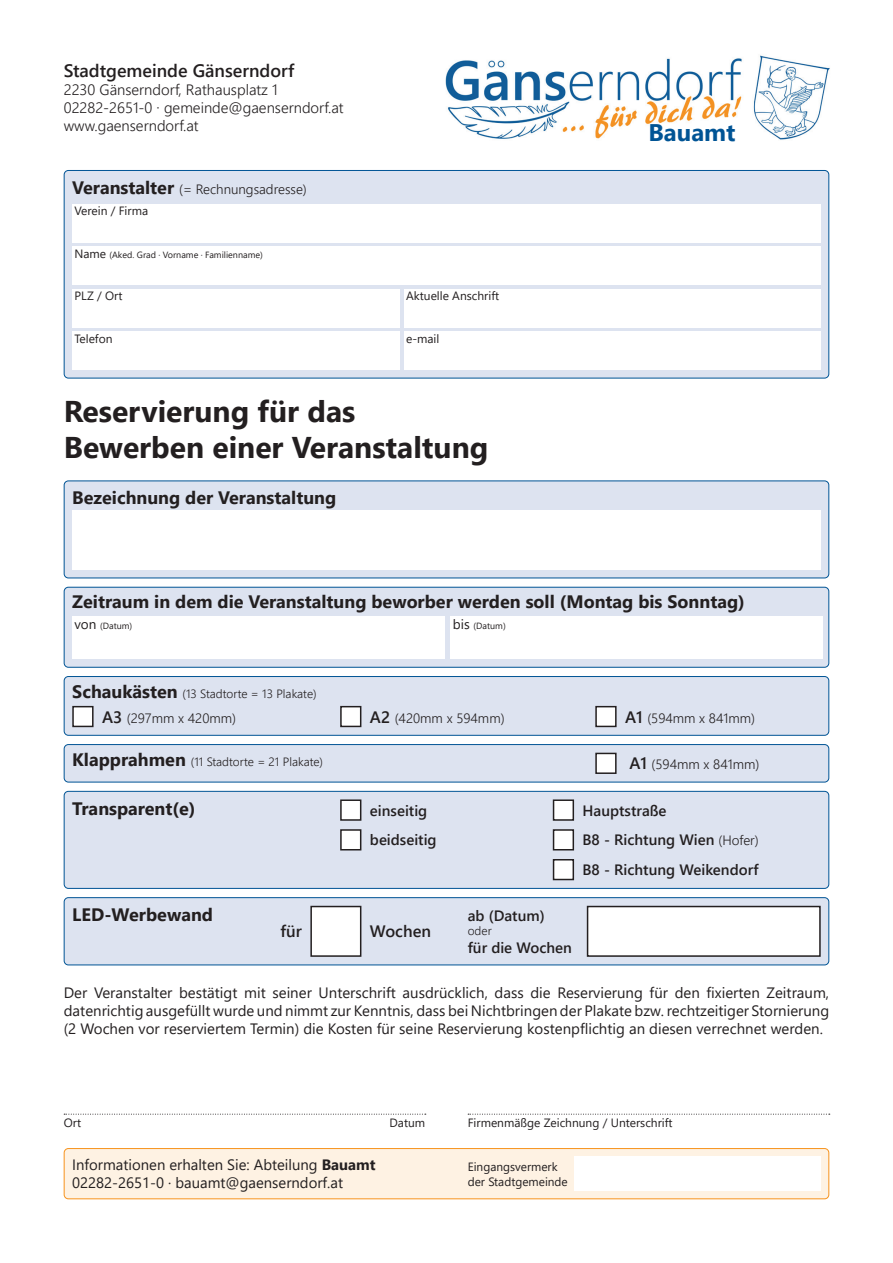
<style>
.page{position:relative;width:893px;height:1263px;background:#fff}
.page>*{position:absolute;margin:0;border:0;box-sizing:border-box;transform-origin:0 0}
.t1{font:700 30px/36px "Segoe UI";color:#231f20}
.t2{font:700 24px "Segoe UI";color:#005495}
.t3{font:700 18px "Segoe UI";color:#231f20}
.t4{font:600 18px "Segoe UI";color:#231f20}
.t5{font:600 16.5px "Segoe UI";color:#231f20}
.t6{font:15px/18px "Segoe UI";color:#231f20;text-align:justify}
.t7{font:600 15px "Segoe UI";color:#231f20}
.t8{font:300 15px/18px "Segoe UI";color:#231f20}
.t9{font:300 13.5px "Segoe UI";color:#231f20}
.t10{font:12px/15px "Segoe UI";color:#231f20}
.t11{font:300 12px "Segoe UI";color:#231f20}
.t12{font:9px "Segoe UI";color:#231f20}
.s1{font-weight:700;font-size:18px}
.s2{font-size:12px}
.s3{font-size:13.5px}
.s4{font-weight:600;font-size:16.5px}
.s5{font-weight:300;font-size:13.5px}
.s6{font-weight:700}
</style>
<div class="page">
<div style="left:64px;top:481px;width:765px;height:97px;background:#dde3f0;border-radius:4px"></div>
<div style="left:64px;top:480px;width:765px;height:98px;border:1px solid #005495;border-radius:4px"></div>
<div style="left:64px;top:587px;width:765px;height:80px;background:#dde3f0;border-radius:4px"></div>
<div style="left:64px;top:587px;width:765px;height:81px;border:1px solid #005495;border-radius:4px"></div>
<div style="left:64px;top:676px;width:765px;height:59px;background:#dde3f0;border-radius:4px"></div>
<div style="left:64px;top:676px;width:765px;height:60px;border:1px solid #005495;border-radius:4px"></div>
<div style="left:64px;top:744px;width:765px;height:38px;background:#dde3f0;border-radius:4px"></div>
<div style="left:64px;top:744px;width:765px;height:38px;border:1px solid #005495;border-radius:4px"></div>
<div style="left:64px;top:791px;width:765px;height:97px;background:#dde3f0;border-radius:4px"></div>
<div style="left:64px;top:791px;width:765px;height:98px;border:1px solid #005495;border-radius:4px"></div>
<div style="left:64px;top:898px;width:765px;height:67px;background:#dde3f0;border-radius:4px"></div>
<div style="left:64px;top:897px;width:765px;height:68px;border:1px solid #005495;border-radius:4px"></div>
<div style="left:72px;top:510px;width:749px;height:60px;background:#fff"></div>
<div style="left:64px;top:170px;width:765px;height:208px;background:#dde3f0;border-radius:4px"></div>
<div style="left:64px;top:170px;width:765px;height:208px;border:1px solid #005495;border-radius:4px"></div>
<div style="left:72px;top:247px;width:749px;height:38px;background:#fff"></div>
<div style="left:404px;top:289px;width:417px;height:38px;background:#fff"></div>
<div style="left:72px;top:289px;width:328px;height:38px;background:#fff"></div>
<div style="left:72px;top:332px;width:328px;height:38px;background:#fff"></div>
<div style="left:404px;top:332px;width:417px;height:38px;background:#fff"></div>
<img style="left:445px;top:55px;width:385px;height:85px">
<div style="left:72px;top:617px;width:372px;height:42px;background:#fff"></div>
<div style="left:451px;top:617px;width:372px;height:42px;background:#fff"></div>
<div style="left:73px;top:707px;width:20px;height:19px;background:#fff"></div>
<div style="left:72px;top:706px;width:22px;height:21px;border:2px solid #231f20"></div>
<div style="left:341px;top:707px;width:20px;height:19px;background:#fff"></div>
<div style="left:340px;top:706px;width:21px;height:21px;border:2px solid #231f20"></div>
<div style="left:596px;top:707px;width:20px;height:19px;background:#fff"></div>
<div style="left:595px;top:706px;width:22px;height:21px;border:2px solid #231f20"></div>
<div style="left:596px;top:753px;width:20px;height:20px;background:#fff"></div>
<div style="left:595px;top:753px;width:22px;height:21px;border:2px solid #231f20"></div>
<div style="left:554px;top:800px;width:19px;height:20px;background:#fff"></div>
<div style="left:553px;top:799px;width:21px;height:22px;border:2px solid #231f20"></div>
<div style="left:588px;top:906px;width:232px;height:50px;background:#fff"></div>
<div style="left:587px;top:906px;width:234px;height:51px;border:2px solid #231f20"></div>
<div style="left:554px;top:830px;width:19px;height:20px;background:#fff"></div>
<div style="left:553px;top:829px;width:21px;height:21px;border:2px solid #231f20"></div>
<div style="left:554px;top:860px;width:19px;height:19px;background:#fff"></div>
<div style="left:553px;top:859px;width:21px;height:21px;border:2px solid #231f20"></div>
<div style="left:341px;top:800px;width:20px;height:20px;background:#fff"></div>
<div style="left:340px;top:799px;width:21px;height:22px;border:2px solid #231f20"></div>
<div style="left:311px;top:906px;width:50px;height:50px;background:#fff"></div>
<div style="left:310px;top:906px;width:51px;height:51px;border:2px solid #231f20"></div>
<div style="left:341px;top:830px;width:20px;height:20px;background:#fff"></div>
<div style="left:340px;top:829px;width:21px;height:21px;border:2px solid #231f20"></div>
<div style="left:72px;top:204px;width:749px;height:38px;background:#fff"></div>
<svg style="left:468px;top:1114px;width:362px;height:1px"></svg>
<div style="left:64px;top:1148px;width:765px;height:51px;background:#fef2e3;border-radius:4px"></div>
<div style="left:64px;top:1148px;width:765px;height:51px;border:1px solid #f7931d;border-radius:4px"></div>
<div style="left:574px;top:1157px;width:247px;height:34px;background:#fff"></div>
<svg style="left:64px;top:1114px;width:362px;height:1px"></svg>
<p class="t4" style="left:64px;top:54px;width:232px">Stadtgemeinde Gänserndorf</p>
<p class="t8" style="left:64px;top:79px;width:281px">2230 Gänserndorf, Rathausplatz 1<br>02282-2651-0 · gemeinde@gaenserndorf.at www.gaenserndorf.at</p>
<p class="t9" style="left:72px;top:176px;width:236px"><span class="s1">Veranstalter</span> (= Rechnungsadresse)</p>
<p class="t10" style="left:74px;top:202px;width:75px">Verein / Firma</p>
<p class="t12" style="left:74px;top:246px;width:190px"><span class="s2">Name</span> (Aked. Grad · Vorname · Familienname)</p>
<p class="t10" style="left:74px;top:287px;width:50px">PLZ / Ort</p>
<p class="t10" style="left:406px;top:287px;width:95px">Aktuelle Anschrift</p>
<p class="t10" style="left:74px;top:330px;width:40px">Telefon</p>
<p class="t10" style="left:406px;top:330px;width:35px">e-mail</p>
<h1 class="t1" style="left:64px;top:391px;width:426px">Reservierung für das<br>Bewerben einer Veranstaltung</h1>
<p class="t3" style="left:72px;top:481px;width:265px">Bezeichnung der Veranstaltung</p>
<h2 class="t2" style="left:649px;top:110px;width:89px">Bauamt</h2>
<p class="t3" style="left:72px;top:585px;width:674px">Zeitraum in dem die Veranstaltung beworber werden soll (Montag bis Sonntag)</p>
<p class="t12" style="left:74px;top:617px;width:59px"><span class="s3">von</span> (Datum)</p>
<p class="t12" style="left:453px;top:617px;width:54px"><span class="s3">bis</span> (Datum)</p>
<p class="t11" style="left:72px;top:682px;width:246px"><span class="s1">Schaukästen</span> (13 Stadtorte = 13 Plakate)</p>
<p class="t9" style="left:102px;top:705px;width:136px"><span class="s4">A3</span> (297mm x 420mm)</p>
<p class="t9" style="left:370px;top:705px;width:136px"><span class="s4">A2</span> (420mm x 594mm)</p>
<p class="t9" style="left:625px;top:705px;width:132px"><span class="s4">A1</span> (594mm x 841mm)</p>
<p class="t11" style="left:72px;top:750px;width:252px"><span class="s1">Klapprahmen</span> (11 Stadtorte = 21 Plakate)</p>
<p class="t3" style="left:72px;top:791px;width:125px">Transparent(e)</p>
<p class="t7" style="left:370px;top:796px;width:59px">einseitig</p>
<p class="t9" style="left:629px;top:752px;width:132px"><span class="s4">A1</span> (594mm x 841mm)</p>
<p class="t7" style="left:583px;top:796px;width:86px">Hauptstraße</p>
<p class="t7" style="left:370px;top:826px;width:68px">beidseitig</p>
<p class="t7" style="left:583px;top:826px;width:178px">B8 - Richtung Wien <span class="s5">(Hofer)</span></p>
<p class="t7" style="left:583px;top:856px;width:178px">B8 - Richtung Weikendorf</p>
<p class="t3" style="left:72px;top:897px;width:142px">LED-Werbewand</p>
<p class="t5" style="left:280px;top:916px;width:23px">für</p>
<p class="t5" style="left:370px;top:916px;width:63px">Wochen</p>
<p class="t7" style="left:468px;top:901px;width:78px">ab (Datum)</p>
<p class="t11" style="left:468px;top:919px;width:25px">oder</p>
<p class="t7" style="left:468px;top:933px;width:106px">für die Wochen</p>
<p class="t6" style="left:64px;top:982px;width:767px">Der Veranstalter bestätigt mit seiner Unterschrift ausdrücklich, dass die Reservierung für den fixierten Zeitraum, datenrichtig ausgefüllt wurde und nimmt zur Kenntnis, dass bei Nichtbringen der Plakate bzw. rechtzeitiger Stornierung (2 Wochen vor reserviertem Termin) die Kosten für seine Reservierung kostenpflichtig an diesen verrechnet werden.</p>
<p class="t10" style="left:64px;top:1114px;width:19px">Ort</p>
<p class="t10" style="left:389px;top:1114px;width:37px">Datum</p>
<p class="t10" style="left:468px;top:1114px;width:206px">Firmenmäßge Zeichnung / Unterschrift</p>
<p class="t6" style="left:72px;top:1154px;width:305px">Informationen erhalten Sie: Abteilung <span class="s6">Bauamt<br></span>02282-2651-0 · bauamt@gaenserndorf.at</p>
<p class="t10" style="left:468px;top:1158px;width:102px">Eingangsvermerk der Stadtgemeinde</p>
</div>
